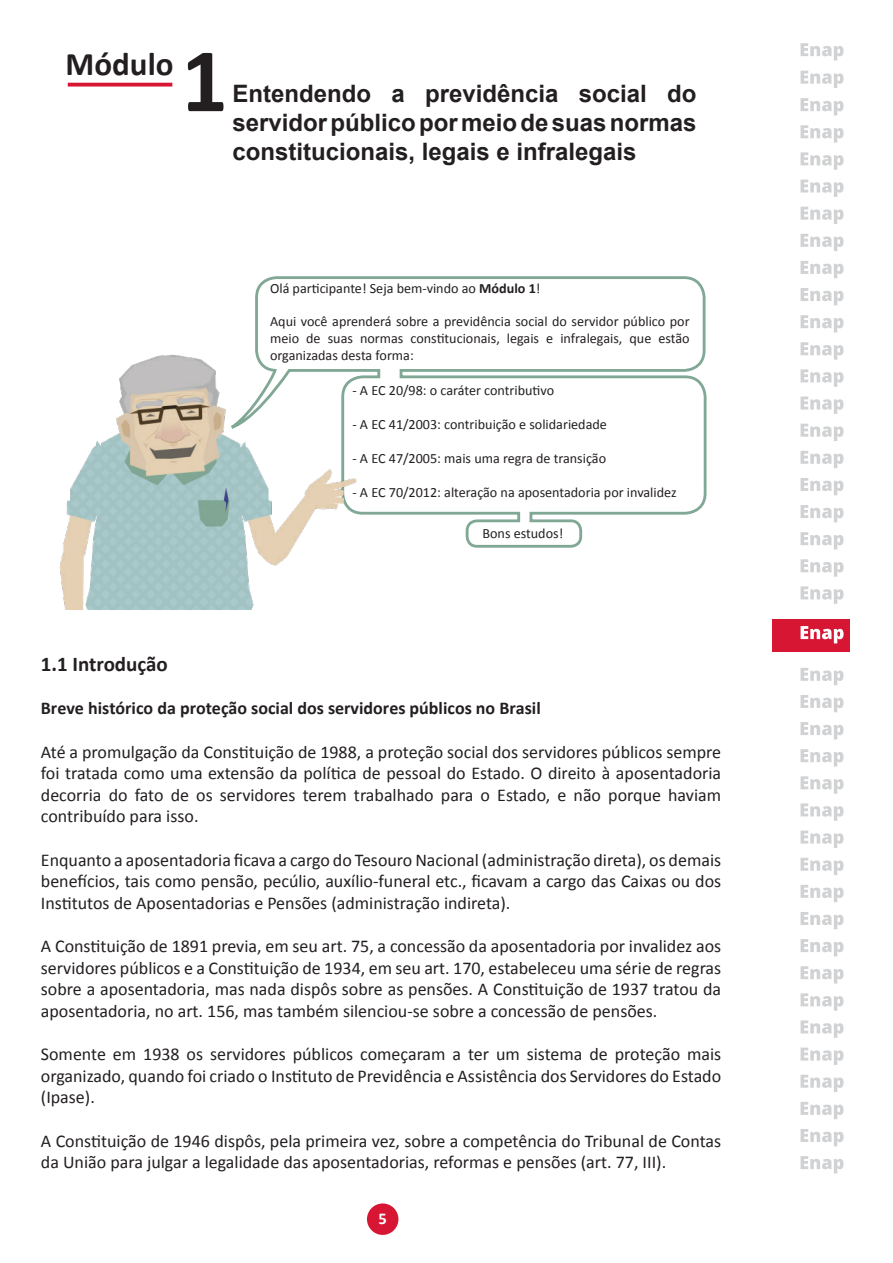
<style>
.page{position:relative;width:893px;height:1263px;background:#fff}
.page>*{position:absolute;margin:0;border:0;box-sizing:border-box;transform-origin:0 0}
.t1{font:700 91.5px "Calibri";color:#231f20}
.t2{font:700 33px "Calibri";color:#231f20}
.t3{font:700 24px/28.8px "Arial";color:#231f20;text-align:justify}
.t4{font:700 21px "Calibri";color:#231f20}
.t5{font:18px/21.6px "Calibri";color:#231f20;text-align:justify}
.t6{font:700 18px "Calibri";color:#231f20}
.t7{font:700 16.5px "Calibri";color:#fff}
.t8{font:14.1px/17px "Calibri";color:#231f20;text-align:justify}
.s1{font-weight:700}
</style>
<div class="page">
<div style="left:367px;top:1203px;width:31px;height:32px;background:#d71634;border-radius:50%"></div>
<div style="left:772px;top:619px;width:77px;height:32px;background:#d71634"></div>
<svg style="left:801px;top:626px;width:43px;height:17px"></svg>
<svg style="left:801px;top:98px;width:43px;height:17px"></svg>
<svg style="left:801px;top:125px;width:43px;height:18px"></svg>
<svg style="left:801px;top:152px;width:43px;height:18px"></svg>
<svg style="left:801px;top:180px;width:43px;height:17px"></svg>
<svg style="left:801px;top:207px;width:43px;height:17px"></svg>
<svg style="left:801px;top:234px;width:43px;height:17px"></svg>
<svg style="left:801px;top:261px;width:43px;height:17px"></svg>
<svg style="left:801px;top:288px;width:43px;height:17px"></svg>
<svg style="left:801px;top:315px;width:43px;height:17px"></svg>
<svg style="left:801px;top:342px;width:43px;height:18px"></svg>
<svg style="left:801px;top:369px;width:43px;height:18px"></svg>
<svg style="left:801px;top:397px;width:43px;height:17px"></svg>
<svg style="left:801px;top:424px;width:43px;height:17px"></svg>
<svg style="left:801px;top:451px;width:43px;height:17px"></svg>
<svg style="left:801px;top:478px;width:43px;height:17px"></svg>
<svg style="left:801px;top:505px;width:43px;height:17px"></svg>
<svg style="left:801px;top:532px;width:43px;height:17px"></svg>
<svg style="left:801px;top:559px;width:43px;height:18px"></svg>
<svg style="left:801px;top:586px;width:43px;height:18px"></svg>
<svg style="left:801px;top:668px;width:43px;height:17px"></svg>
<svg style="left:801px;top:695px;width:43px;height:17px"></svg>
<svg style="left:801px;top:722px;width:43px;height:17px"></svg>
<svg style="left:801px;top:749px;width:43px;height:17px"></svg>
<svg style="left:801px;top:776px;width:43px;height:18px"></svg>
<svg style="left:801px;top:803px;width:43px;height:18px"></svg>
<svg style="left:801px;top:830px;width:43px;height:18px"></svg>
<svg style="left:801px;top:858px;width:43px;height:17px"></svg>
<svg style="left:801px;top:885px;width:43px;height:17px"></svg>
<svg style="left:801px;top:912px;width:43px;height:17px"></svg>
<svg style="left:801px;top:939px;width:43px;height:17px"></svg>
<svg style="left:801px;top:966px;width:43px;height:17px"></svg>
<svg style="left:801px;top:993px;width:43px;height:18px"></svg>
<svg style="left:801px;top:1020px;width:43px;height:18px"></svg>
<svg style="left:801px;top:1047px;width:43px;height:18px"></svg>
<svg style="left:801px;top:1075px;width:43px;height:17px"></svg>
<svg style="left:801px;top:1102px;width:43px;height:17px"></svg>
<svg style="left:801px;top:1129px;width:43px;height:17px"></svg>
<svg style="left:801px;top:1156px;width:43px;height:17px"></svg>
<svg style="left:801px;top:71px;width:43px;height:17px"></svg>
<svg style="left:801px;top:43px;width:43px;height:18px"></svg>
<div style="left:68px;top:83px;width:104px;height:4px;border:2px solid #d71634"></div>
<svg style="left:255px;top:276px;width:452px;height:272px"></svg>
<img style="left:60px;top:345px;width:346px;height:264px">
<h2 class="t2" style="left:66px;top:43px;width:109px">Módulo</h2>
<h1 class="t1" style="left:181px;top:22px;width:48px">1</h1>
<h3 class="t3" style="left:232px;top:80px;width:466px">Entendendo a previdência social do servidor público por meio de suas normas constitucionais, legais e infralegais</h3>
<p class="t8" style="left:270px;top:279px;width:272px">Olá participante! Seja bem-vindo ao <span class="s1">Módulo 1</span>!</p>
<p class="t8" style="left:270px;top:313px;width:421px">Aqui você aprenderá sobre a previdência social do servidor público por meio de suas normas constitucionais, legais e infralegais, que estão organizadas desta forma:</p>
<p class="t8" style="left:352px;top:382px;width:203px">- A EC 20/98: o caráter contributivo</p>
<p class="t8" style="left:352px;top:416px;width:256px">- A EC 41/2003: contribuição e solidariedade</p>
<p class="t8" style="left:352px;top:449px;width:255px">- A EC 47/2005: mais uma regra de transição</p>
<p class="t8" style="left:352px;top:483px;width:326px">- A EC 70/2012: alteração na aposentadoria por invalidez</p>
<p class="t8" style="left:482px;top:524px;width:82px">Bons estudos!</p>
<p class="t4" style="left:41px;top:651px;width:128px">1.1 Introdução</p>
<p class="t6" style="left:41px;top:697px;width:501px">Breve histórico da proteção social dos servidores públicos no Brasil</p>
<p class="t5" style="left:41px;top:741px;width:682px">Até a promulgação da Constituição de 1988, a proteção social dos servidores públicos sempre foi tratada como uma extensão da política de pessoal do Estado. O direito à aposentadoria decorria do fato de os servidores terem trabalhado para o Estado, e não porque haviam contribuído para isso.</p>
<p class="t5" style="left:41px;top:849px;width:682px">Enquanto a aposentadoria ficava a cargo do Tesouro Nacional (administração direta), os demais benefícios, tais como pensão, pecúlio, auxílio-funeral etc., ficavam a cargo das Caixas ou dos Institutos de Aposentadorias e Pensões (administração indireta).</p>
<p class="t5" style="left:41px;top:935px;width:682px">A Constituição de 1891 previa, em seu art. 75, a concessão da aposentadoria por invalidez aos servidores públicos e a Constituição de 1934, em seu art. 170, estabeleceu uma série de regras sobre a aposentadoria, mas nada dispôs sobre as pensões. A Constituição de 1937 tratou da aposentadoria, no art. 156, mas também silenciou-se sobre a concessão de pensões.</p>
<p class="t5" style="left:41px;top:1043px;width:682px">Somente em 1938 os servidores públicos começaram a ter um sistema de proteção mais organizado, quando foi criado o Instituto de Previdência e Assistência dos Servidores do Estado (Ipase).</p>
<p class="t5" style="left:41px;top:1130px;width:682px">A Constituição de 1946 dispôs, pela primeira vez, sobre a competência do Tribunal de Contas da União para julgar a legalidade das aposentadorias, reformas e pensões (art. 77, III).</p>
<p class="t7" style="left:378px;top:1208px;width:10px">5</p>
</div>
